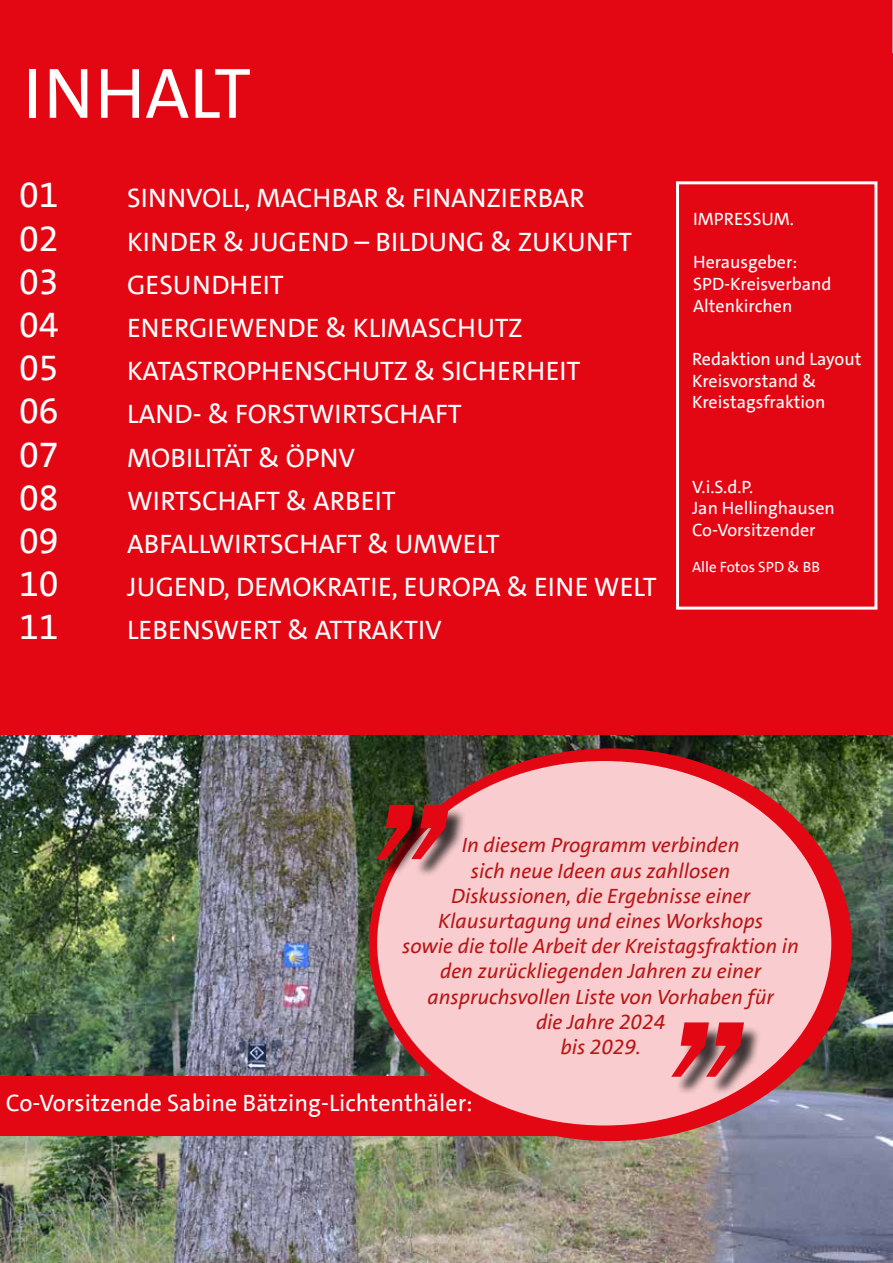
<style>
.page{position:relative;width:893px;height:1263px;background:#fff}
.page>*{position:absolute;margin:0;border:0;box-sizing:border-box;transform-origin:0 0}
.t1{font:italic 255px "Franklin Gothic";color:#e30613}
.t2{font:72px "SPD The Sans";color:#fff}
.t3{font:36px "SPD The Sans";color:#fff}
.t4{font:27px "SPD The Sans";color:#fff}
.t5{font:24px "SPD The Sans";color:#fff}
.t6{font:italic 21px/25.2px "SPD The Sans";color:#b91616;text-align:center}
.t7{font:18px/21.6px "SPD The Sans";color:#fff}
.t8{font:15px "SPD The Sans";color:#fff}
</style>
<div class="page">
<img style="left:0;top:735px;width:892px;height:528px">
<div style="left:0;top:0;width:893px;height:734px;background:#e30613"></div>
<svg style="left:892px;top:0;width:1px;height:53px"></svg>
<div style="left:369px;top:748px;width:483px;height:393px;background:#e30613;border-radius:50%"></div>
<div style="left:0;top:1076px;width:555px;height:59px;background:#e30613"></div>
<div style="left:377px;top:761px;width:454px;height:364px;background:#f9cdcf;border-radius:50%"></div>
<div style="left:674px;top:1025px;width:88px;height:70px;background:#000;opacity:.75"></div>
<div style="left:380px;top:807px;width:87px;height:71px;background:#000;opacity:.75"></div>
<div style="left:676px;top:181px;width:201px;height:429px;border:3px solid #fff"></div>
<h2 class="t2" style="left:23px;top:47px;width:229px">INHALT</h2>
<h3 class="t3" style="left:19px;top:172px;width:41px">01</h3>
<p class="t4" style="left:127px;top:181px;width:459px">SINNVOLL, MACHBAR &amp; FINANZIERBAR</p>
<h3 class="t3" style="left:19px;top:215px;width:41px">02</h3>
<p class="t4" style="left:127px;top:224px;width:506px">KINDER &amp; JUGEND – BILDUNG &amp; ZUKUNFT</p>
<h3 class="t3" style="left:19px;top:258px;width:41px">03</h3>
<p class="t4" style="left:127px;top:267px;width:158px">GESUNDHEIT</p>
<h3 class="t3" style="left:19px;top:302px;width:41px">04</h3>
<p class="t4" style="left:127px;top:310px;width:397px">ENERGIEWENDE &amp; KLIMASCHUTZ</p>
<h3 class="t3" style="left:19px;top:345px;width:41px">05</h3>
<p class="t4" style="left:127px;top:354px;width:455px">KATASTROPHENSCHUTZ &amp; SICHERHEIT</p>
<h3 class="t3" style="left:19px;top:388px;width:41px">06</h3>
<p class="t4" style="left:127px;top:397px;width:336px">LAND- &amp; FORSTWIRTSCHAFT</p>
<h3 class="t3" style="left:19px;top:431px;width:41px">07</h3>
<p class="t4" style="left:127px;top:440px;width:230px">MOBILITÄT &amp; ÖPNV</p>
<h3 class="t3" style="left:19px;top:474px;width:41px">08</h3>
<p class="t4" style="left:127px;top:483px;width:270px">WIRTSCHAFT &amp; ARBEIT</p>
<h3 class="t3" style="left:19px;top:518px;width:41px">09</h3>
<p class="t4" style="left:127px;top:526px;width:374px">ABFALLWIRTSCHAFT &amp; UMWELT</p>
<h3 class="t3" style="left:19px;top:561px;width:41px">10</h3>
<p class="t4" style="left:127px;top:570px;width:531px">JUGEND, DEMOKRATIE, EUROPA &amp; EINE WELT</p>
<h3 class="t3" style="left:19px;top:604px;width:41px">11</h3>
<p class="t4" style="left:127px;top:613px;width:316px">LEBENSWERT &amp; ATTRAKTIV</p>
<p class="t7" style="left:693px;top:208px;width:102px">IMPRESSUM.</p>
<p class="t7" style="left:693px;top:252px;width:140px">Herausgeber:<br>SPD-Kreisverband<br>Altenkirchen</p>
<p class="t7" style="left:692px;top:348px;width:171px">Redaktion und Layout<br>Kreisvorstand &amp;<br>Kreistagsfraktion</p>
<p class="t7" style="left:692px;top:476px;width:144px">V.i.S.d.P.<br>Jan Hellinghausen<br>Co-Vorsitzender</p>
<p class="t8" style="left:692px;top:557px;width:129px">Alle Fotos SPD &amp; BB</p>
<h1 class="t1" style="left:378px;top:583px;width:97px">„</h1>
<p class="t6" style="left:402px;top:833px;width:398px">In diesem Programm verbinden<br>sich neue Ideen aus zahllosen<br>Diskussionen, die Ergebnisse einer<br>Klausurtagung und eines Workshops<br>sowie die tolle Arbeit der Kreistagsfraktion in den zurückliegenden Jahren zu einer anspruchsvollen Liste von Vorhaben für<br>die Jahre 2024<br>bis 2029.</p>
<h1 class="t1" style="left:673px;top:801px;width:97px">„</h1>
<p class="t5" style="left:6px;top:1087px;width:468px">Co-Vorsitzende Sabine Bätzing-Lichtenthäler:</p>
</div>
